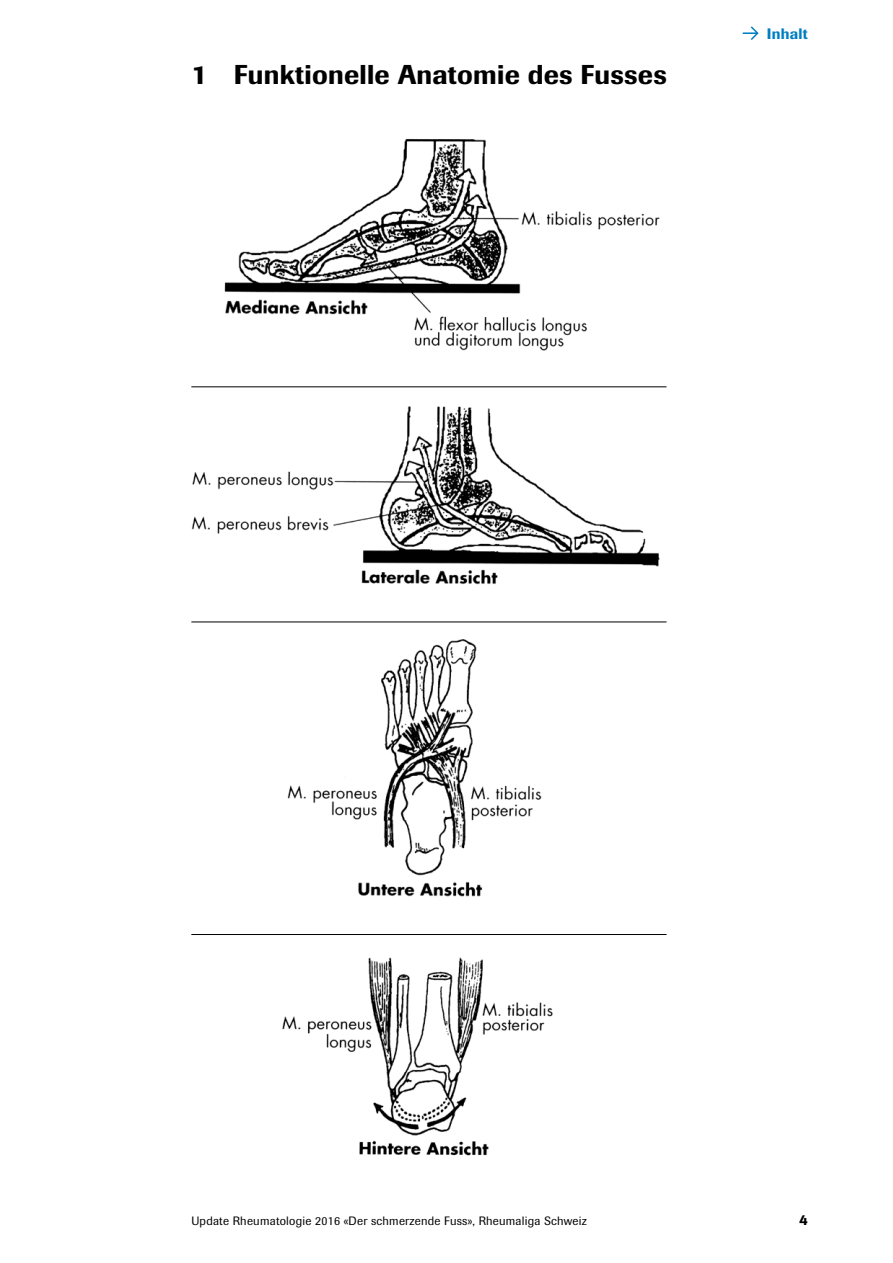
<style>
.page{position:relative;width:893px;height:1263px;background:#fff}
.page>*{position:absolute;margin:0;border:0;box-sizing:border-box;transform-origin:0 0}
.t1{font:500 27px "Imago";letter-spacing:.01em;color:#000}
.t2{font:500 15px "Imago";letter-spacing:.02em;color:#007fc2}
.t3{font:500 15px "Imago";color:#000}
.t4{font:12px "Imago";letter-spacing:.02em;color:#000}
</style>
<div class="page">
<svg style="left:743px;top:26px;width:16px;height:14px"></svg>
<img style="left:191px;top:138px;width:469px;height:1018px">
<div style="left:143px;top:362px;width:607px;height:25px;background:#fff"></div>
<div style="left:143px;top:597px;width:607px;height:25px;background:#fff"></div>
<div style="left:143px;top:910px;width:607px;height:25px;background:#fff"></div>
<hr style="left:191px;top:387px;width:475px;height:1px;background:#000">
<hr style="left:191px;top:622px;width:475px;height:1px;background:#000">
<hr style="left:191px;top:934px;width:475px;height:1px;background:#000">
<h1 class="t1" style="left:191px;top:58px;width:477px">1 Funktionelle Anatomie des Fusses</h1>
<p class="t2" style="left:767px;top:24px;width:43px">Inhalt</p>
<p class="t4" style="left:191px;top:1213px;width:397px">Update Rheumatologie 2016 «Der schmerzende Fuss», Rheumaliga Schweiz</p>
<p class="t3" style="left:799px;top:1210px;width:10px">4</p>
</div>
